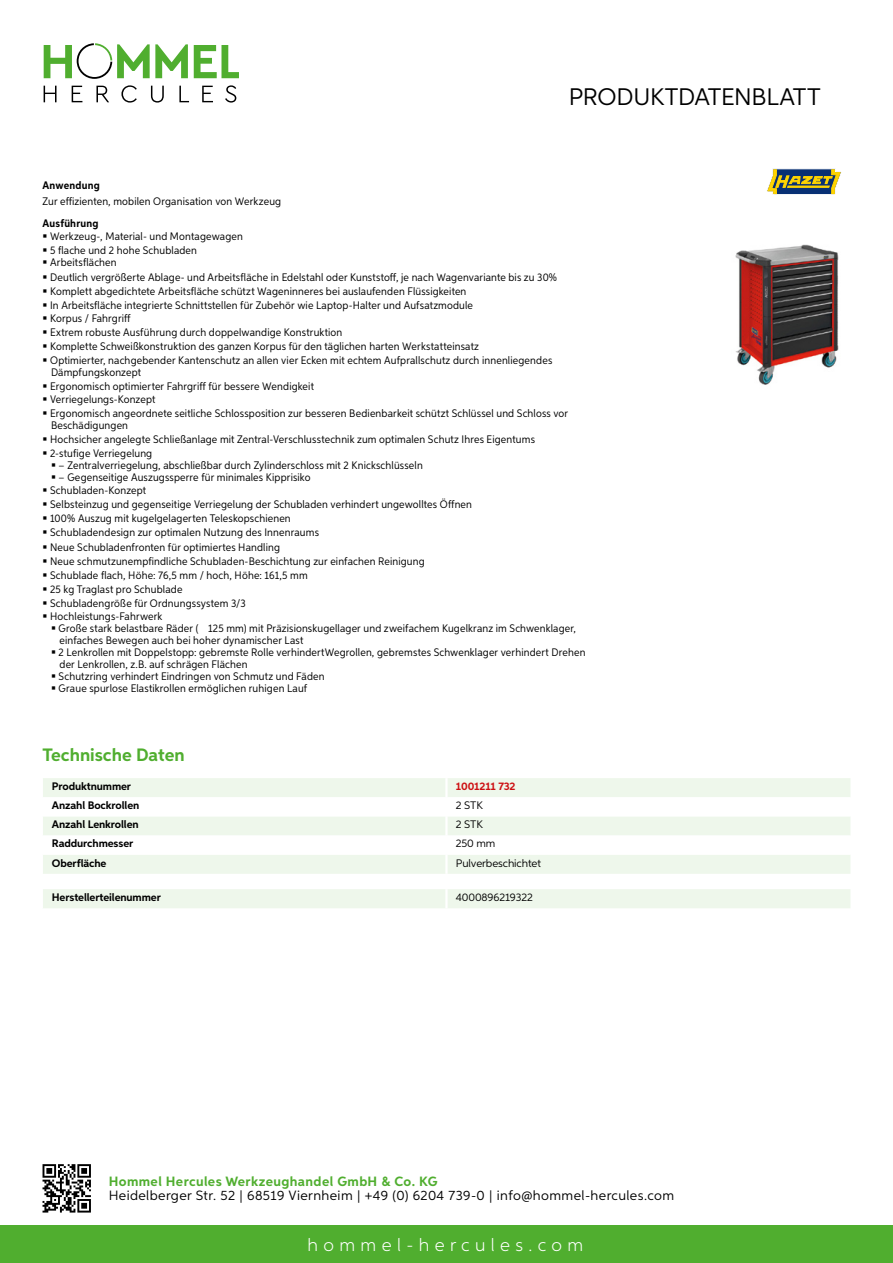
<style>
.page{position:relative;width:893px;height:1263px;background:#fff}
.page>*{position:absolute;margin:0;border:0;box-sizing:border-box;transform-origin:0 0}
.t1{font:24px "Aspira";letter-spacing:-.01em;color:#000}
.t2{font:300 18px "Aspira";letter-spacing:.3em;color:#fff}
.t3{font:700 18px "Aspira";color:#50ae2f}
.t4{font:13.5px "Aspira";letter-spacing:.03em;color:#000}
.t5{font:700 13.5px "Aspira";letter-spacing:.03em;color:#50ae2f}
.t6{font:10.95px/14.1px "Aspira Nar";letter-spacing:.015em;color:#000}
.t7{font:700 10.95px "Aspira";letter-spacing:-.01em;color:#000}
.t8{font:10.95px "Aspira";letter-spacing:-.01em;color:#000}
.t9{font:700 10.95px "Aspira Nar";letter-spacing:.02em;color:#000}
.t10{font:700 10.95px "Aspira";letter-spacing:-.01em;color:#cd1013}
</style>
<div class="page">
<div style="left:0;top:1226px;width:893px;height:37px;background:#50ae2f"></div>
<svg style="left:43px;top:1164px;width:48px;height:48px"></svg>
<svg style="left:194px;top:45px;width:45px;height:33px"></svg>
<svg style="left:44px;top:43px;width:144px;height:36px"></svg>
<svg style="left:44px;top:86px;width:13px;height:16px"></svg>
<svg style="left:72px;top:86px;width:10px;height:16px"></svg>
<svg style="left:96px;top:86px;width:13px;height:16px"></svg>
<svg style="left:121px;top:85px;width:16px;height:18px"></svg>
<svg style="left:151px;top:86px;width:13px;height:17px"></svg>
<svg style="left:179px;top:86px;width:10px;height:16px"></svg>
<svg style="left:202px;top:86px;width:11px;height:16px"></svg>
<svg style="left:225px;top:85px;width:11px;height:18px"></svg>
<div style="left:43px;top:778px;width:807px;height:96px;background:#eef7eb"></div>
<svg style="left:43px;top:797px;width:807px;height:58px"></svg>
<hr style="left:445px;top:778px;width:3px;height:19px;background:#fff">
<hr style="left:445px;top:797px;width:3px;height:19px;background:#fff">
<hr style="left:445px;top:816px;width:3px;height:19px;background:#fff">
<hr style="left:445px;top:835px;width:3px;height:20px;background:#fff">
<hr style="left:445px;top:855px;width:3px;height:19px;background:#fff">
<div style="left:43px;top:889px;width:807px;height:19px;background:#eef7eb"></div>
<hr style="left:445px;top:889px;width:3px;height:19px;background:#fff">
<img style="left:735px;top:244px;width:104px;height:141px">
<svg style="left:767px;top:168px;width:75px;height:27px"></svg>
<h1 class="t1" style="left:569px;top:82px;width:253px">Produktdatenblatt</h1>
<p class="t9" style="left:43px;top:179px;width:59px">Anwendung</p>
<p class="t6" style="left:43px;top:194px;width:240px">Zur effizienten, mobilen Organisation von Werkzeug</p>
<p class="t9" style="left:43px;top:216px;width:58px">Ausführung</p>
<p class="t6" style="left:50px;top:229px;width:194px">Werkzeug-, Material- und Montagewagen<br>5 flache und 2 hohe Schubladen</p>
<p class="t6" style="left:50px;top:255px;width:508px">Arbeitsflächen<br>Deutlich vergrößerte Ablage- und Arbeitsfläche in Edelstahl oder Kunststoff, je nach Wagenvariante bis zu 30% Komplett abgedichtete Arbeitsfläche schützt Wageninneres bei auslaufenden Flüssigkeiten<br>In Arbeitsfläche integrierte Schnittstellen für Zubehör wie Laptop-Halter und Aufsatzmodule</p>
<p class="t6" style="left:50px;top:311px;width:504px">Korpus / Fahrgriff<br>Extrem robuste Ausführung durch doppelwandige Konstruktion<br>Komplette Schweißkonstruktion des ganzen Korpus für den täglichen harten Werkstatteinsatz<br>Optimierter, nachgebender Kantenschutz an allen vier Ecken mit echtem Aufprallschutz durch innenliegendes</p>
<p class="t6" style="left:50px;top:365px;width:265px">Dämpfungskonzept<br>Ergonomisch optimierter Fahrgriff für bessere Wendigkeit</p>
<p class="t6" style="left:50px;top:392px;width:520px">Verriegelungs-Konzept<br>Ergonomisch angeordnete seitliche Schlossposition zur besseren Bedienbarkeit schützt Schlüssel und Schloss vor</p>
<p class="t6" style="left:50px;top:418px;width:486px">Beschädigungen<br>Hochsicher angelegte Schließanlage mit Zentral-Verschlusstechnik zum optimalen Schutz Ihres Eigentums<br>2-stufige Verriegelung</p>
<p class="t6" style="left:59px;top:458px;width:366px">– Zentralverriegelung, abschließbar durch Zylinderschloss mit 2 Knickschlüsseln</p>
<p class="t6" style="left:50px;top:471px;width:262px;line-height:12.8px;text-indent:9px">– Gegenseitige Auszugssperre für minimales Kipprisiko<br>Schubladen-Konzept</p>
<p class="t6" style="left:50px;top:497px;width:423px">Selbsteinzug und gegenseitige Verriegelung der Schubladen verhindert ungewolltes Öffnen 100% Auszug mit kugelgelagerten Teleskopschienen<br>Schubladendesign zur optimalen Nutzung des Innenraums<br>Neue Schubladenfronten für optimiertes Handling<br>Neue schmutzunempfindliche Schubladen-Beschichtung zur einfachen Reinigung Schublade flach, Höhe: 76,5 mm / hoch, Höhe: 161,5 mm<br>25 kg Traglast pro Schublade<br>Schubladengröße für Ordnungssystem 3/3</p>
<p class="t6" style="left:59px;top:610px;width:528px;line-height:12px;text-indent:-8px">Hochleistungs-Fahrwerk<br>Große stark belastbare Räder (∅ 125 mm) mit Präzisionskugellager und zweifachem Kugelkranz im Schwenklager, einfaches Bewegen auch bei hoher dynamischer Last<br>2 Lenkrollen mit Doppelstopp: gebremste Rolle verhindertWegrollen, gebremstes Schwenklager verhindert Drehen der Lenkrollen, z.B. auf schrägen Flächen<br>Schutzring verhindert Eindringen von Schmutz und Fäden<br>Graue spurlose Elastikrollen ermöglichen ruhigen Lauf</p>
<h2 class="t3" style="left:43px;top:744px;width:144px">Technische Daten</h2>
<p class="t7" style="left:52px;top:779px;width:81px">Produktnummer</p>
<p class="t10" style="left:456px;top:779px;width:61px">1001211 732</p>
<p class="t7" style="left:52px;top:799px;width:89px">Anzahl Bockrollen</p>
<p class="t8" style="left:456px;top:799px;width:22px">2 STK</p>
<p class="t7" style="left:52px;top:818px;width:88px">Anzahl Lenkrollen</p>
<p class="t8" style="left:456px;top:818px;width:22px">2 STK</p>
<p class="t7" style="left:52px;top:837px;width:83px">Raddurchmesser</p>
<p class="t8" style="left:456px;top:837px;width:41px">250 mm</p>
<p class="t7" style="left:52px;top:856px;width:56px">Oberfläche</p>
<p class="t8" style="left:456px;top:856px;width:87px">Pulverbeschichtet</p>
<p class="t7" style="left:52px;top:891px;width:111px">Herstellerteilenummer</p>
<p class="t8" style="left:456px;top:891px;width:78px">4000896219322</p>
<p class="t5" style="left:109px;top:1172px;width:330px">Hommel Hercules Werkzeughandel GmbH &amp; Co. KG</p>
<p class="t4" style="left:109px;top:1187px;width:567px">Heidelberger Str. 52 | 68519 Viernheim | +49 (0) 6204 739-0 | info@hommel-hercules.com</p>
<h2 class="t2" style="left:307px;top:1234px;width:277px">hommel-hercules.com</h2>
</div>
